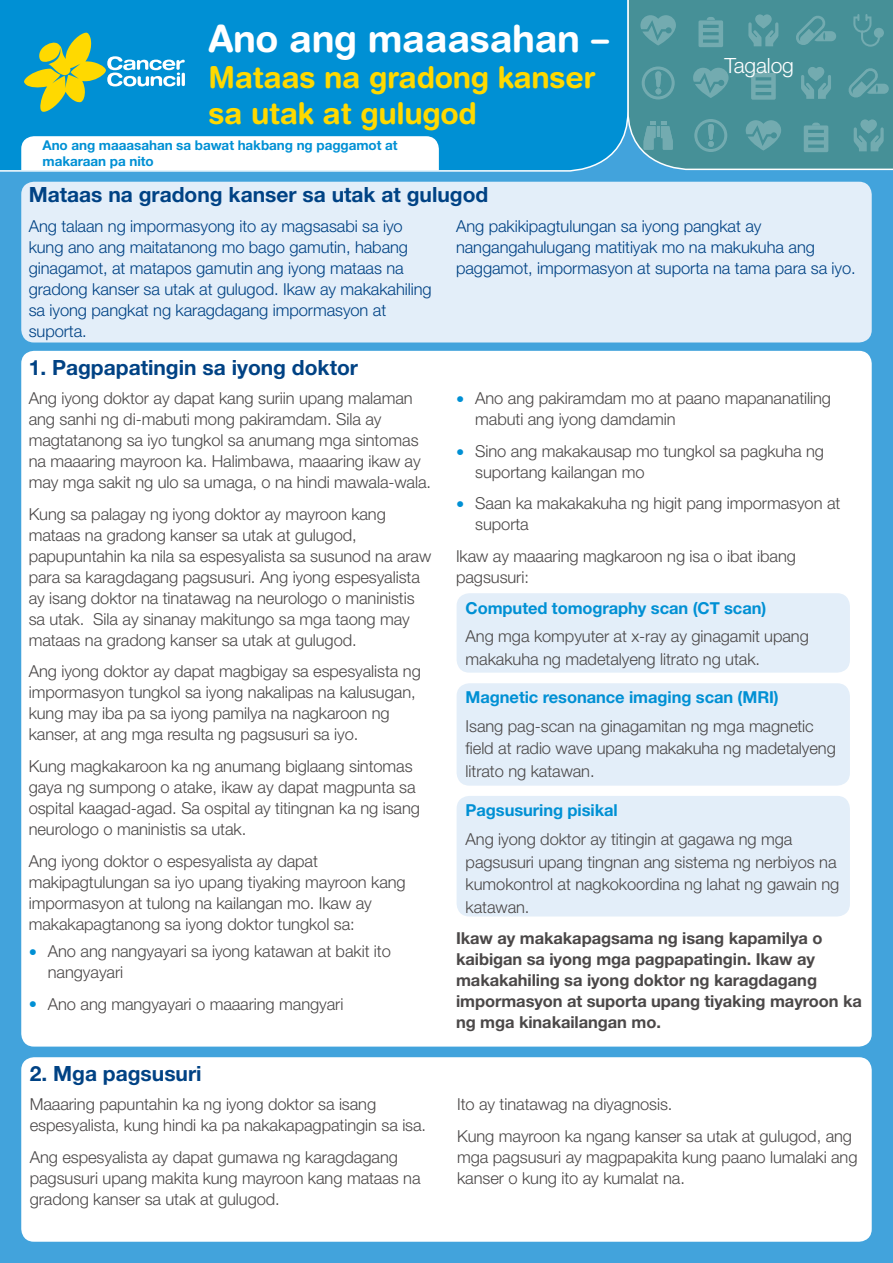
<style>
.page{position:relative;width:893px;height:1263px;background:#42a3dc}
.page>*{position:absolute;margin:0;border:0;box-sizing:border-box;transform-origin:0 0}
.t1{font:700 37.5px "Helvetica Rounded LT Std";letter-spacing:-.01em;color:#fff}
.t2{font:700 30px/36px "Helvetica Rounded LT Std";letter-spacing:-.01em;color:#ffd900}
.t3{font:700 21px "Helvetica Neue LT Std";color:#004284}
.t4{font:300 21px "Helvetica Neue LT Std";letter-spacing:-.005em;color:#fff}
.t5{font:300 16.5px/21px "Helvetica Neue LT Std";letter-spacing:-.005em;color:#4b4848}
.t6{font:300 16.5px/21px "Helvetica Neue LT Std";letter-spacing:-.005em;color:#004284}
.t7{font:700 16.5px/21px "Helvetica Neue LT Std";letter-spacing:-.005em;color:#4b4848}
.t8{font:700 16.5px "Helvetica Neue LT Std";letter-spacing:-.005em;color:#0090d4}
.t9{font:700 13.5px/16.5px "Helvetica Neue LT Std";letter-spacing:-.005em;color:#0090d4}
.s1{color:#0090d4}
</style>
<div class="page">
<div style="left:0;top:0;width:628px;height:172px;background:#0090d4"></div>
<svg style="left:628px;top:0;width:265px;height:169px;background:#4e959c"></svg>
<div style="left:21px;top:136px;width:418px;height:34px;background:#fff"></div>
<svg style="left:24px;top:33px;width:161px;height:79px;background:#4fa9a4"></svg>
<div style="left:21px;top:182px;width:851px;height:160px;background:#e3eef9;border-radius:13px"></div>
<div style="left:21px;top:351px;width:851px;height:695px;background:#fff;border-radius:13px"></div>
<div style="left:21px;top:1057px;width:851px;height:185px;background:#fff;border-radius:13px"></div>
<div style="left:457px;top:796px;width:393px;height:120px;background:#e3eef9;border-radius:13px"></div>
<div style="left:457px;top:683px;width:393px;height:103px;background:#e3eef9;border-radius:13px"></div>
<div style="left:457px;top:593px;width:393px;height:80px;background:#e3eef9;border-radius:13px"></div>
<h1 class="t1" style="left:208px;top:16px;width:403px">Ano ang maaasahan –</h1>
<h2 class="t2" style="left:208px;top:59px;width:389px">Mataas na gradong kanser sa utak at gulugod</h2>
<p class="t9" style="left:43px;top:136px;width:356px">Ano ang maaasahan sa bawat hakbang ng paggamot at makaraan pa nito</p>
<p class="t4" style="left:724px;top:53px;width:71px">Tagalog</p>
<p class="t3" style="left:29px;top:182px;width:461px">Mataas na gradong kanser sa utak at gulugod</p>
<p class="t6" style="left:29px;top:215px;width:404px">Ang talaan ng impormasyong ito ay magsasabi sa iyo kung ano ang maitatanong mo bago gamutin, habang ginagamot, at matapos gamutin ang iyong mataas na gradong kanser sa utak at gulugod. Ikaw ay makakahiling sa iyong pangkat ng karagdagang impormasyon at suporta.</p>
<p class="t6" style="left:456px;top:215px;width:401px">Ang pakikipagtulungan sa iyong pangkat ay nangangahulugang matitiyak mo na makukuha ang paggamot, impormasyon at suporta na tama para sa iyo.</p>
<p class="t3" style="left:29px;top:354px;width:331px">1. Pagpapatingin sa iyong doktor</p>
<p class="t5" style="left:29px;top:387px;width:404px">Ang iyong doktor ay dapat kang suriin upang malaman ang sanhi ng di-mabuti mong pakiramdam. Sila ay magtatanong sa iyo tungkol sa anumang mga sintomas na maaaring mayroon ka. Halimbawa, maaaring ikaw ay may mga sakit ng ulo sa umaga, o na hindi mawala-wala.</p>
<p class="t5" style="left:29px;top:503px;width:404px">Kung sa palagay ng iyong doktor ay mayroon kang mataas na gradong kanser sa utak at gulugod, papupuntahin ka nila sa espesyalista sa susunod na araw para sa karagdagang pagsusuri. Ang iyong espesyalista ay isang doktor na tinatawag na neurologo o maninistis sa utak. Sila ay sinanay makitungo sa mga taong may mataas na gradong kanser sa utak at gulugod.</p>
<p class="t5" style="left:29px;top:661px;width:394px">Ang iyong doktor ay dapat magbigay sa espesyalista ng impormasyon tungkol sa iyong nakalipas na kalusugan, kung may iba pa sa iyong pamilya na nagkaroon ng kanser, at ang mga resulta ng pagsusuri sa iyo.</p>
<p class="t5" style="left:29px;top:755px;width:393px">Kung magkakaroon ka ng anumang biglaang sintomas gaya ng sumpong o atake, ikaw ay dapat magpunta sa ospital kaagad-agad. Sa ospital ay titingnan ka ng isang neurologo o maninistis sa utak.</p>
<p class="t5" style="left:29px;top:850px;width:379px">Ang iyong doktor o espesyalista ay dapat makipagtulungan sa iyo upang tiyaking mayroon kang impormasyon at tulong na kailangan mo. Ikaw ay makakapagtanong sa iyong doktor tungkol sa:</p>
<p class="t5" style="left:48px;top:940px;width:345px;text-indent:-19px"><span class="s1">•</span> Ano ang nangyayari sa iyong katawan at bakit ito nangyayari</p>
<p class="t5" style="left:29px;top:993px;width:316px"><span class="s1">•</span> Ano ang mangyayari o maaaring mangyari</p>
<p class="t5" style="left:475px;top:387px;width:357px;text-indent:-19px"><span class="s1">•</span> Ano ang pakiramdam mo at paano mapananatiling mabuti ang iyong damdamin</p>
<p class="t5" style="left:475px;top:440px;width:350px;text-indent:-19px"><span class="s1">•</span> Sino ang makakausap mo tungkol sa pagkuha ng suportang kailangan mo</p>
<p class="t5" style="left:475px;top:493px;width:367px;text-indent:-19px"><span class="s1">•</span> Saan ka makakakuha ng higit pang impormasyon at suporta</p>
<p class="t5" style="left:456px;top:545px;width:341px">Ikaw ay maaaring magkaroon ng isa o ibat ibang pagsusuri:</p>
<p class="t8" style="left:466px;top:597px;width:302px">Computed tomography scan (CT scan)</p>
<p class="t5" style="left:466px;top:625px;width:345px;line-height:22.5px">Ang mga kompyuter at x-ray ay ginagamit upang makakuha ng madetalyeng litrato ng utak.</p>
<p class="t8" style="left:466px;top:687px;width:315px">Magnetic resonance imaging scan (MRI)</p>
<p class="t5" style="left:466px;top:714px;width:372px;line-height:22.5px">Isang pag-scan na ginagamitan ng mga magnetic field at radio wave upang makakuha ng madetalyeng litrato ng katawan.</p>
<p class="t8" style="left:466px;top:800px;width:154px">Pagsusuring pisikal</p>
<p class="t5" style="left:466px;top:828px;width:375px;line-height:22.5px">Ang iyong doktor ay titingin at gagawa ng mga pagsusuri upang tingnan ang sistema ng nerbiyos na kumokontrol at nagkokoordina ng lahat ng gawain ng katawan.</p>
<p class="t7" style="left:456px;top:927px;width:407px">Ikaw ay makakapagsama ng isang kapamilya o kaibigan sa iyong mga pagpapatingin. Ikaw ay makakahiling sa iyong doktor ng karagdagang impormasyon at suporta upang tiyaking mayroon ka ng mga kinakailangan mo.</p>
<p class="t3" style="left:30px;top:1060px;width:173px">2. Mga pagsusuri</p>
<p class="t5" style="left:30px;top:1093px;width:398px">Maaaring papuntahin ka ng iyong doktor sa isang espesyalista, kung hindi ka pa nakakapagpatingin sa isa.</p>
<p class="t5" style="left:30px;top:1146px;width:392px">Ang espesyalista ay dapat gumawa ng karagdagang pagsusuri upang makita kung mayroon kang mataas na gradong kanser sa utak at gulugod.</p>
<p class="t5" style="left:457px;top:1088px;width:396px;line-height:31.7px">Ito ay tinatawag na diyagnosis.<br>Kung mayroon ka ngang kanser sa utak at gulugod, ang</p>
<p class="t5" style="left:457px;top:1146px;width:402px">mga pagsusuri ay magpapakita kung paano lumalaki ang kanser o kung ito ay kumalat na.</p>
</div>
